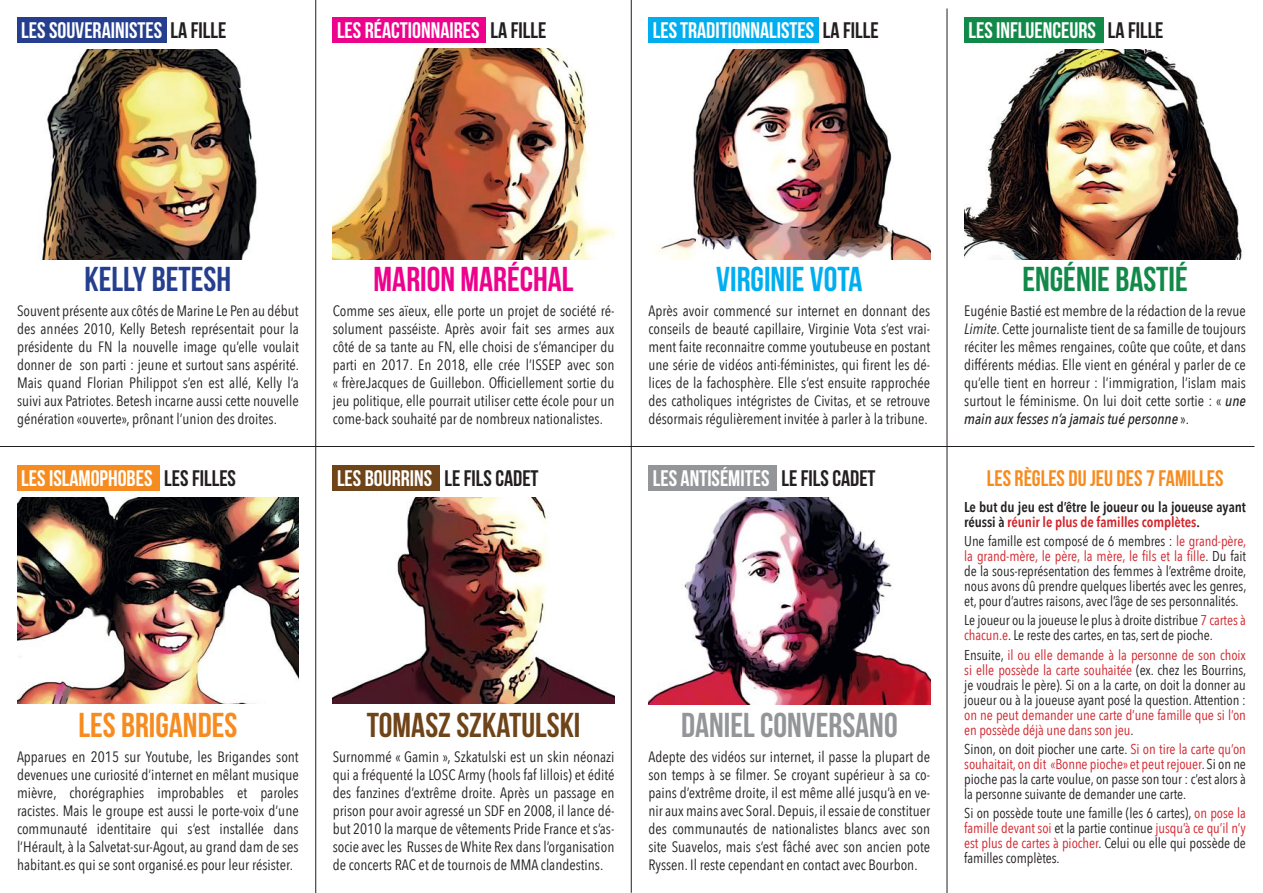
<style>
.page{position:relative;width:1263px;height:893px;background:#fff}
.page>*{position:absolute;margin:0;border:0;box-sizing:border-box;transform-origin:0 0}
.t1{font:34.5px "Bebas Neue";color:#6e4418}
.t2{font:34.5px "Bebas Neue";color:#939598}
.t3{font:34.5px "Bebas Neue";color:#ed028c}
.t4{font:34.5px "Bebas Neue";color:#128949}
.t5{font:34.5px "Bebas Neue";color:#00aeef}
.t6{font:34.5px "Bebas Neue";color:#f68c1f}
.t7{font:34.5px "Bebas Neue";color:#253f8e}
.t8{font:22.5px "Bebas Neue";color:#fff}
.t9{font:22.5px "Bebas Neue";color:#f68c1f}
.t10{font:15px/18px "Avenir Next Condensed";color:#231f20;text-align:justify}
.t11{font:14.25px/15px "Avenir Next Condensed";letter-spacing:-.005em;color:#231f20;text-align:justify}
.t12{font:600 14.25px/15px "Avenir Next Condensed";letter-spacing:-.005em;color:#231f20}
.t13{font:14.25px/15px "Avenir Next Condensed";letter-spacing:-.005em;color:#d1232a}
.s1{color:#231f20}
.s2{font-style:italic}
.s3{font-weight:500;font-style:italic}
.s4{color:#d1232a}
</style>
<div class="page">
<hr style="left:0;top:446px;width:1254px;height:1px;background:#231f20">
<hr style="left:315px;top:0;width:1px;height:893px;background:#231f20">
<hr style="left:631px;top:0;width:1px;height:893px;background:#231f20">
<hr style="left:947px;top:9px;width:1px;height:884px;background:#231f20">
<div style="left:17px;top:17px;width:149px;height:26px;background:#253f8e"></div>
<div style="left:333px;top:17px;width:153px;height:26px;background:#ed028c"></div>
<div style="left:648px;top:17px;width:171px;height:26px;background:#00aeef"></div>
<div style="left:964px;top:17px;width:139px;height:26px;background:#128949"></div>
<div style="left:17px;top:465px;width:143px;height:25px;background:#f68c1f"></div>
<div style="left:333px;top:465px;width:107px;height:25px;background:#6e4418"></div>
<div style="left:648px;top:465px;width:129px;height:25px;background:#939598"></div>
<img style="left:41px;top:49px;width:216px;height:210px">
<img style="left:333px;top:48px;width:281px;height:212px">
<img style="left:658px;top:49px;width:272px;height:211px">
<img style="left:964px;top:49px;width:278px;height:210px">
<img style="left:18px;top:497px;width:281px;height:207px">
<img style="left:333px;top:497px;width:281px;height:207px">
<img style="left:648px;top:498px;width:282px;height:206px">
<h2 class="t8" style="left:21px;top:18px;width:207px">LES SOUVERAINISTES <span class="s1">LA FILLE</span></h2>
<h2 class="t8" style="left:337px;top:18px;width:211px">LES RÉACTIONNAIRES <span class="s1">LA FILLE</span></h2>
<h2 class="t8" style="left:653px;top:18px;width:227px">LES TRADITIONNALISTES <span class="s1">LA FILLE</span></h2>
<h2 class="t8" style="left:968px;top:18px;width:197px">LES INFLUENCEURS <span class="s1">LA FILLE</span></h2>
<h1 class="t7" style="left:85px;top:260px;width:148px">KELLY BETESH</h1>
<p class="t10" style="left:17px;top:301px;width:284px">Souvent présente aux côtés de Marine Le Pen au début des années 2010, Kelly Betesh représentait pour la présidente du FN la nouvelle image qu’elle voulait donner de son parti : jeune et surtout sans aspérité.<br>Mais quand Florian Philippot s’en est allé, Kelly l’a suivi aux Patriotes. Betesh incarne aussi cette nouvelle génération «ouverte», prônant l’union des droites.</p>
<h2 class="t8" style="left:21px;top:466px;width:216px">LES ISLAMOPHOBES <span class="s1">LES FILLES</span></h2>
<h1 class="t3" style="left:374px;top:260px;width:201px">MARION MARÉCHAL</h1>
<p class="t10" style="left:333px;top:301px;width:283px">Comme ses aïeux, elle porte un projet de société ré&shy;solument passéiste. Après avoir fait ses armes aux côté de sa tante au FN, elle choisi de s’émanciper du parti en 2017. En 2018, elle crée l’ISSEP avec son « frèreJacques de Guillebon. Officiellement sortie du jeu politique, elle pourrait utiliser cette école pour un come-back souhaité par de nombreux nationalistes.</p>
<h2 class="t8" style="left:337px;top:466px;width:203px">LES BOURRINS <span class="s1">LE FILS CADET</span></h2>
<h1 class="t6" style="left:78px;top:707px;width:160px">LES BRIGANDES</h1>
<p class="t10" style="left:17px;top:747px;width:283px">Apparues en 2015 sur Youtube, les Brigandes sont devenues une curiosité d’internet en mêlant musique mièvre, chorégraphies improbables et paroles racistes. Mais le groupe est aussi le porte-voix d’une communauté identitaire qui s’est installée dans l’Hérault, à la Salvetat-sur-Agout, au grand dam de ses habitant.es qui se sont organisé.es pour leur résister.</p>
<h1 class="t1" style="left:367px;top:707px;width:215px">TOMASZ SZKATULSKI</h1>
<p class="t10" style="left:333px;top:747px;width:283px">Surnommé « Gamin », Szkatulski est un skin néonazi qui a fréquenté la LOSC Army (hools faf lillois) et édité des fanzines d’extrême droite. Après un passage en prison pour avoir agressé un SDF en 2008, il lance dé&shy;but 2010 la marque de vêtements Pride France et s’as&shy;socie avec les Russes de White Rex dans l’organisation de concerts RAC et de tournois de MMA clandestins.</p>
<h1 class="t5" style="left:716px;top:260px;width:148px">VIRGINIE VOTA</h1>
<p class="t10" style="left:648px;top:301px;width:283px">Après avoir commencé sur internet en donnant des conseils de beauté capillaire, Virginie Vota s’est vrai&shy;ment faite reconnaitre comme youtubeuse en postant une série de vidéos anti-féministes, qui firent les dé&shy;lices de la fachosphère. Elle s’est ensuite rapprochée des catholiques intégristes de Civitas, et se retrouve désormais régulièrement invitée à parler à la tribune.</p>
<h2 class="t8" style="left:653px;top:466px;width:224px">LES ANTISÉMITES <span class="s1">LE FILS CADET</span></h2>
<h1 class="t2" style="left:681px;top:707px;width:218px">DANIEL CONVERSANO</h1>
<p class="t10" style="left:648px;top:747px;width:283px">Adepte des vidéos sur internet, il passe la plupart de son temps à se filmer. Se croyant supérieur à sa co&shy;pains d’extrême droite, il est même allé jusqu’à en ve&shy;nir aux mains avec Soral. Depuis, il essaie de constituer des communautés de nationalistes blancs avec son site Suavelos, mais s’est fâché avec son ancien pote Ryssen. Il reste cependant en contact avec Bourbon.</p>
<h1 class="t4" style="left:1022px;top:260px;width:167px">ENGÉNIE BASTIÉ</h1>
<p class="t10" style="left:964px;top:301px;width:283px">Eugénie Bastié est membre de la rédaction de la revue <span class="s2">Limite</span>. Cette journaliste tient de sa famille de toujours réciter les mêmes rengaines, coûte que coûte, et dans différents médias. Elle vient en général y parler de ce qu’elle tient en horreur : l’immigration, l’islam mais surtout le féminisme. On lui doit cette sortie : « <span class="s3">une main aux fesses n’a jamais tué personne</span> ».</p>
<h2 class="t9" style="left:987px;top:466px;width:238px">LES RÈGLES DU JEU DES 7 FAMILLES</h2>
<p class="t12" style="left:964px;top:499px;width:283px">Le but du jeu est d’être le joueur ou la joueuse ayant réussi à <span class="s4">réunir le plus de familles complètes</span>.</p>
<p class="t11" style="left:964px;top:533px;width:284px">Une famille est composé de 6 membres : <span class="s4">le grand-père, la grand-mère, le père, la mère, le fils et la fille</span>. Du fait de la sous-représentation des femmes à l’extrême droite, nous avons dû prendre quelques libertés avec les genres, et, pour d’autres raisons, avec l’âge de ses personnalités.</p>
<p class="t11" style="left:964px;top:612px;width:283px">Le joueur ou la joueuse le plus à droite distribue <span class="s4">7 cartes à chacun.e</span>. Le reste des cartes, en tas, sert de pioche.</p>
<p class="t11" style="left:964px;top:646px;width:284px">Ensuite, <span class="s4">il ou elle demande à la personne de son choix si elle possède la carte souhaitée</span> (ex. chez les Bourrins, je voudrais le père). Si on a la carte, on doit la donner au joueur ou à la joueuse ayant posé la question. Attention :</p>
<p class="t13" style="left:964px;top:706px;width:283px">on ne peut demander une carte d’une famille que si l’on en possède déjà une dans son jeu<span class="s1">.</span></p>
<p class="t11" style="left:964px;top:741px;width:283px">Sinon, on doit piocher une carte. <span class="s4">Si on tire la carte qu’on souhaitait, on dit «Bonne pioche» et peut rejouer</span>. Si on ne pioche pas la carte voulue, on passe son tour : c’est alors à la personne suivante de demander une carte.</p>
<p class="t11" style="left:964px;top:805px;width:283px">Si on possède toute une famille (les 6 cartes), <span class="s4">on pose la famille devant soi</span> et la partie continue <span class="s4">jusqu’à ce qu’il n’y est plus de cartes à piocher</span>. Celui ou elle qui possède de familles complètes.</p>
</div>
